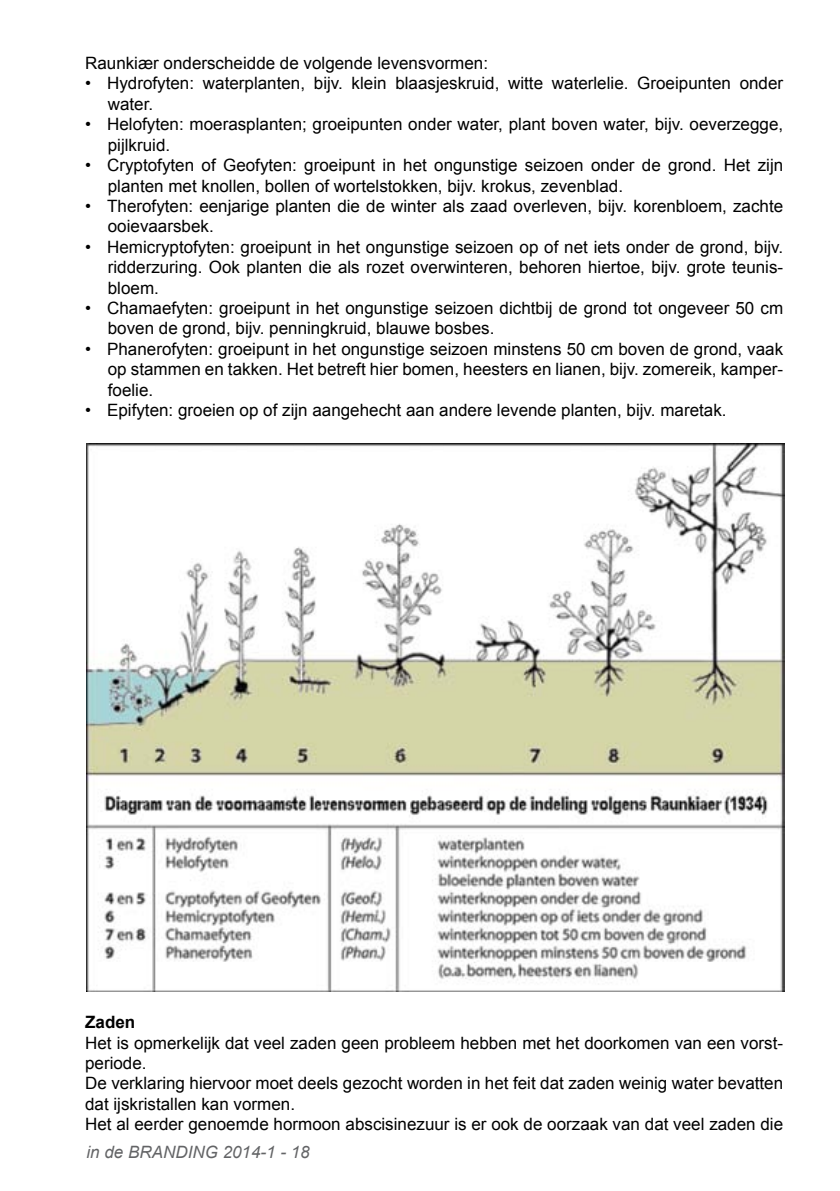
<style>
.page{position:relative;width:840px;height:1191px;background:#fff}
.page>*{position:absolute;margin:0;border:0;box-sizing:border-box;transform-origin:0 0}
.t1{font:17px/20.4px "Arial";color:#000}
.t2{font:italic 17px "Arial";color:#636466}
.t3{font:700 17px "Arial";color:#000}
</style>
<div class="page">
<img style="left:86px;top:443px;width:698px;height:548px">
<p class="t1" style="left:85px;top:53px;width:404px">Raunkiær onderscheidde de volgende levensvormen:</p>
<p class="t1" style="left:108px;top:73px;width:676px;text-indent:-23px">• Hydrofyten: waterplanten, bijv. klein blaasjeskruid, witte waterlelie. Groeipunten onder water.</p>
<p class="t1" style="left:108px;top:114px;width:676px;text-indent:-23px">• Helofyten: moerasplanten; groeipunten onder water, plant boven water, bijv. oeverzegge, pijlkruid.</p>
<p class="t1" style="left:108px;top:155px;width:676px;text-indent:-23px">• Cryptofyten of Geofyten: groeipunt in het ongunstige seizoen onder de grond. Het zijn planten met knollen, bollen of wortelstokken, bijv. krokus, zevenblad.</p>
<p class="t1" style="left:108px;top:196px;width:676px;text-indent:-23px">• Therofyten: eenjarige planten die de winter als zaad overleven, bijv. korenbloem, zachte ooievaarsbek.</p>
<p class="t1" style="left:108px;top:237px;width:676px;text-align:justify;text-indent:-23px">• Hemicryptofyten: groeipunt in het ongunstige seizoen op of net iets onder de grond, bijv. ridderzuring. Ook planten die als rozet overwinteren, behoren hiertoe, bijv. grote teunis&shy;bloem.</p>
<p class="t1" style="left:108px;top:298px;width:676px;text-indent:-23px">• Chamaefyten: groeipunt in het ongunstige seizoen dichtbij de grond tot ongeveer 50 cm boven de grond, bijv. penningkruid, blauwe bosbes.</p>
<p class="t1" style="left:108px;top:339px;width:676px;text-align:justify;text-indent:-23px">• Phanerofyten: groeipunt in het ongunstige seizoen minstens 50 cm boven de grond, vaak op stammen en takken. Het betreft hier bomen, heesters en lianen, bijv. zomereik, kamper&shy;foelie.</p>
<p class="t1" style="left:85px;top:400px;width:642px">• Epifyten: groeien op of zijn aangehecht aan andere levende planten, bijv. maretak.</p>
<p class="t3" style="left:85px;top:1011px;width:52px">Zaden</p>
<p class="t1" style="left:85px;top:1032px;width:699px">Het is opmerkelijk dat veel zaden geen probleem hebben met het doorkomen van een vorst&shy;periode.<br>De verklaring hiervoor moet deels gezocht worden in het feit dat zaden weinig water bevatten dat ijskristallen kan vormen.<br>Het al eerder genoemde hormoon abscisinezuur is er ook de oorzaak van dat veel zaden die</p>
<p class="t2" style="left:86px;top:1141px;width:224px">in de BRANDING 2014-1 - 18</p>
</div>
